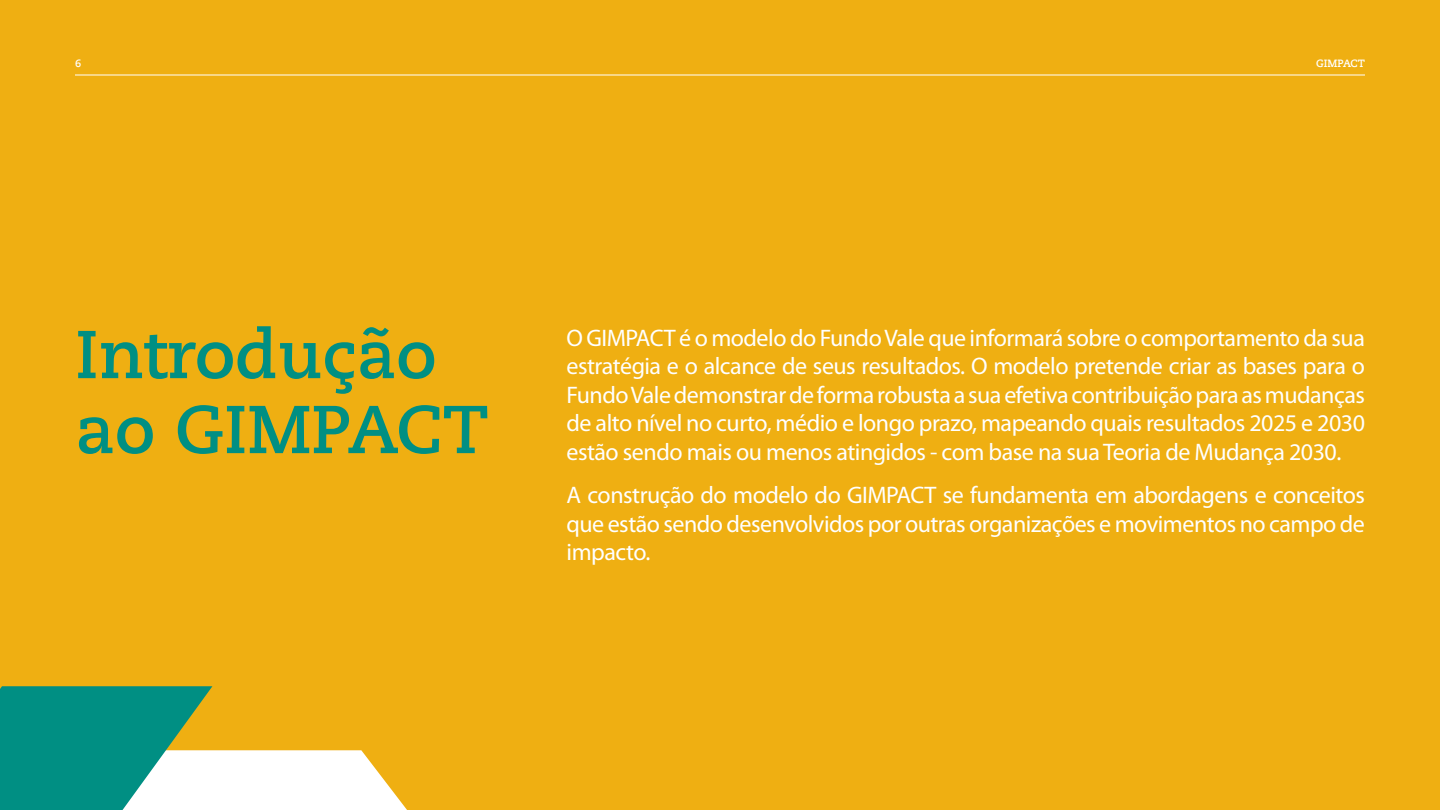
<style>
.page{position:relative;width:1440px;height:810px;background:#efaf12}
.page>*{position:absolute;margin:0;border:0;box-sizing:border-box;transform-origin:0 0}
.t1{font:700 67.5px/75px "Caecilia LT Pro 75";color:#008f83}
.t2{font:24px/28.5px "Myriad Pro";letter-spacing:-.02em;color:#fff;text-align:justify}
.t3{font:700 10.5px "Caecilia LT Pro 75";color:#fff}
</style>
<div class="page">
<hr style="left:75px;top:75px;width:1290px;height:1px;background:#fff">
<svg style="left:0;top:686px;width:407px;height:124px"></svg>
<p class="t3" style="left:75px;top:56px;width:8px">6</p>
<p class="t3" style="left:1316px;top:56px;width:50px">GIMPACT</p>
<h1 class="t1" style="left:75px;top:315px;width:415px">Introdução ao GIMPACT</h1>
<p class="t2" style="left:567px;top:324px;width:800px">O GIMPACT é o modelo do Fundo Vale que informará sobre o comportamento da sua estratégia e o alcance de seus resultados. O modelo pretende criar as bases para o Fundo Vale demonstrar de forma robusta a sua efetiva contribuição para as mudanças de alto nível no curto, médio e longo prazo, mapeando quais resultados 2025 e 2030 estão sendo mais ou menos atingidos - com base na sua Teoria de Mudança 2030.</p>
<p class="t2" style="left:567px;top:481px;width:800px">A construção do modelo do GIMPACT se fundamenta em abordagens e conceitos que estão sendo desenvolvidos por outras organizações e movimentos no campo de impacto.</p>
</div>
